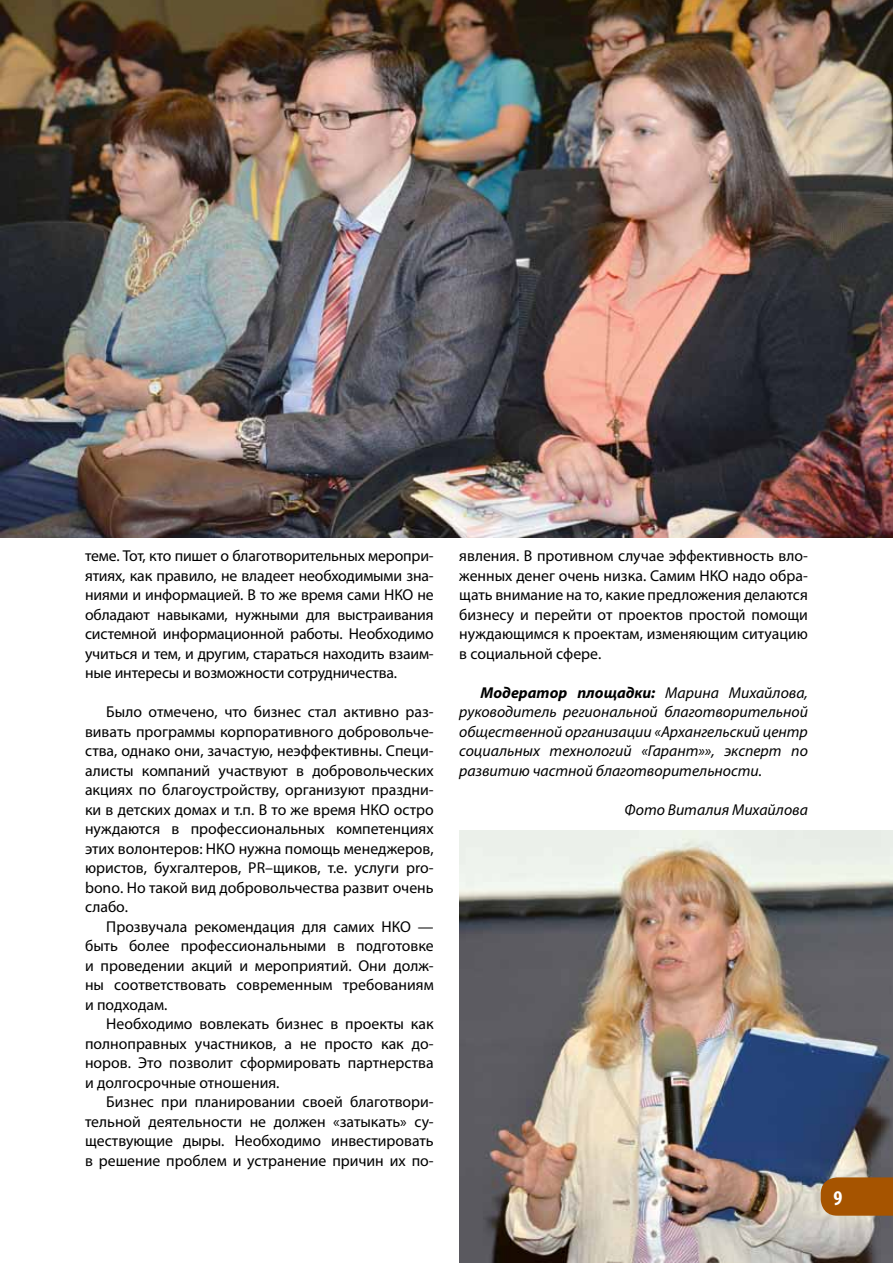
<style>
.page{position:relative;width:893px;height:1263px;background:#fff}
.page>*{position:absolute;margin:0;border:0;box-sizing:border-box;transform-origin:0 0}
.t1{font:700 condensed 21px "Myriad Pro";color:#fff}
.t2{font:15.75px/19.5px "Myriad Pro";color:#000;text-align:justify}
.t3{font:italic 15.75px/19.5px "Myriad Pro";color:#000;text-align:justify}
.s1{font-weight:700}
</style>
<div class="page">
<img style="left:0;top:0;width:893px;height:538px">
<img style="left:459px;top:830px;width:434px;height:433px">
<svg style="left:821px;top:1177px;width:72px;height:39px;background:#a55809"></svg>
<p class="t2" style="left:85px;top:546px;width:350px">теме. Тот, кто пишет о благотворительных меропри&shy;ятиях, как правило, не владеет необходимыми зна&shy;ниями и информацией. В то же время сами НКО не обладают навыками, нужными для выстраивания системной информационной работы. Необходимо учиться и тем, и другим, стараться находить взаим&shy;ные интересы и возможности сотрудничества.</p>
<p class="t2" style="left:85px;top:702px;width:350px;text-indent:21px">Было отмечено, что бизнес стал активно раз&shy;вивать программы корпоративного добровольче&shy;ства, однако они, зачастую, неэффективны. Специ&shy;алисты компаний участвуют в добровольческих акциях по благоустройству, организуют праздни&shy;ки в детских домах и т.п. В то же время НКО остро нуждаются в профессиональных компетенциях этих волонтеров: НКО нужна помощь менеджеров, юристов, бухгалтеров, PR–щиков, т.е. услуги pro&shy;bonо. Но такой вид добровольчества развит очень слабо.</p>
<p class="t2" style="left:85px;top:917px;width:350px;text-indent:21px">Прозвучала рекомендация для самих НКО — быть более профессиональными в подготовке и проведении акций и мероприятий. Они долж&shy;ны соответствовать современным требованиям и подходам.</p>
<p class="t2" style="left:85px;top:1014px;width:350px;text-indent:21px">Необходимо вовлекать бизнес в проекты как полноправных участников, а не просто как до&shy;норов. Это позволит сформировать партнерства и долгосрочные отношения.</p>
<p class="t2" style="left:85px;top:1092px;width:350px;text-indent:21px">Бизнес при планировании своей благотвори&shy;тельной деятельности не должен «затыкать» су&shy;ществующие дыры. Необходимо инвестировать в решение проблем и устранение причин их по-</p>
<p class="t2" style="left:459px;top:546px;width:350px">явления. В противном случае эффективность вло&shy;женных денег очень низка. Самим НКО надо обра&shy;щать внимание на то, какие предложения делаются бизнесу и перейти от проектов простой помощи нуждающимся к проектам, изменяющим ситуацию в социальной сфере.</p>
<p class="t3" style="left:459px;top:683px;width:350px;text-indent:21px"><span class="s1">Модератор площадки:</span> Марина Михайлова, руководитель региональной благотворительной общественной организации «Архангельский центр социальных технологий «Гарант»», эксперт по развитию частной благотворительности.</p>
<p class="t3" style="left:625px;top:800px;width:185px">Фото Виталия Михайлова</p>
<h1 class="t1" style="left:833px;top:1184px;width:10px">9</h1>
</div>
